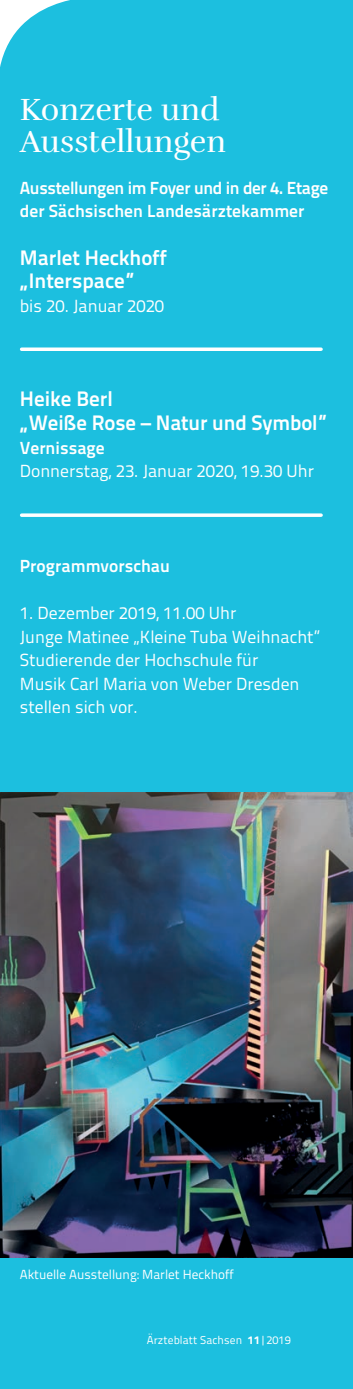
<style>
.page{position:relative;width:353px;height:1389px;background:#fff}
.page>*{position:absolute;margin:0;border:0;box-sizing:border-box;transform-origin:0 0}
.t1{font:31.5px/31.5px "Rufina";color:#fff}
.t2{font:700 21px/23.6px "Titillium Text";color:#fff}
.t3{font:17.5px/23.6px "Titillium Text";color:#fff}
.t4{font:700 17.5px/23.6px "Titillium Text";color:#fff}
.t5{font:13.12px "Titillium Text";color:#fff}
.t6{font:11.38px "Titillium Text";letter-spacing:.01em;color:#fff}
.s1{font-weight:800}
</style>
<div class="page">
<div style="left:0;top:0;width:352px;height:1389px;background:#1cbfdf"></div>
<img style="left:0;top:792px;width:352px;height:465px">
<svg style="left:22px;top:513px;width:298px;height:4px"></svg>
<svg style="left:22px;top:347px;width:298px;height:4px"></svg>
<h1 class="t1" style="left:20px;top:94px;width:207px">Konzerte und<br>Ausstellungen</h1>
<p class="t4" style="left:20px;top:175px;width:309px">Ausstellungen im Foyer und in der 4. Etage der Sächsischen Landesärztekammer</p>
<p class="t2" style="left:20px;top:244px;width:148px">Marlet Heckhoff „Interspace”</p>
<p class="t3" style="left:20px;top:293px;width:146px">bis 20. Januar 2020</p>
<p class="t2" style="left:20px;top:386px;width:309px">Heike Berl<br>„Weiße Rose – Natur und Symbol”</p>
<p class="t4" style="left:20px;top:435px;width:86px">Vernissage</p>
<p class="t3" style="left:20px;top:458px;width:295px">Donnerstag, 23. Januar 2020, 19.30 Uhr</p>
<p class="t4" style="left:20px;top:553px;width:151px">Programmvorschau</p>
<p class="t3" style="left:20px;top:600px;width:301px">1. Dezember 2019, 11.00 Uhr<br>Junge Matinee „Kleine Tuba Weihnacht”<br>Studierende der Hochschule für<br>Musik Carl Maria von Weber Dresden stellen sich vor.</p>
<p class="t5" style="left:20px;top:1265px;width:215px">Aktuelle Ausstellung: Marlet Heckhoff</p>
<p class="t6" style="left:146px;top:1332px;width:145px">Ärzteblatt Sachsen <span class="s1">11</span>|2019</p>
</div>
